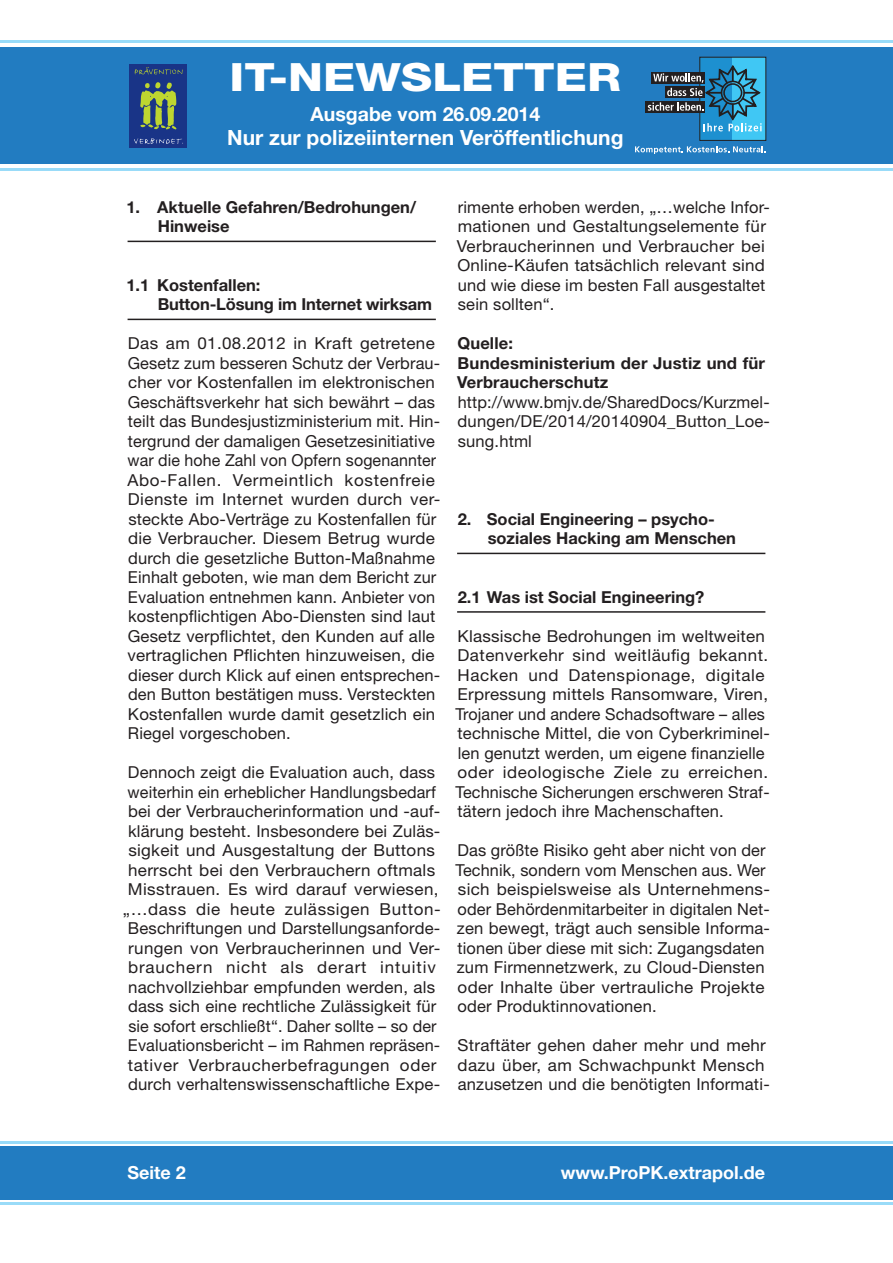
<style>
.page{position:relative;width:893px;height:1263px;background:#fff}
.page>*{position:absolute;margin:0;border:0;box-sizing:border-box;transform-origin:0 0}
.t1{font:800 39px "Helvetica Neue LT Pro";color:#fff;scale:1.21 1}
.t2{font:700 21px "Helvetica Neue LT Pro";color:#fff}
.t3{font:700 19.5px "Helvetica Neue LT Pro";color:#fff}
.t4{font:700 18px "Helvetica Neue LT Pro";color:#fff}
.t5{font:16.5px/19.5px "Helvetica Neue LT Pro";letter-spacing:.01em;color:#231f20}
.t6{font:700 16.5px/19.5px "Helvetica Neue LT Pro";color:#231f20}
</style>
<div class="page">
<hr style="left:0;top:40px;width:893px;height:2px;background:#99dbf8">
<hr style="left:0;top:168px;width:893px;height:3px;background:#99dbf8">
<hr style="left:0;top:1141px;width:893px;height:3px;background:#99dbf8">
<hr style="left:0;top:1202px;width:893px;height:2px;background:#99dbf8">
<div style="left:0;top:47px;width:893px;height:116px;background:#227cc1"></div>
<div style="left:0;top:1146px;width:893px;height:53px;background:#227cc1"></div>
<svg style="left:635px;top:146px;width:130px;height:7px"></svg>
<div style="left:700px;top:57px;width:33px;height:83px;background:#1d90d0"></div>
<div style="left:733px;top:57px;width:33px;height:83px;background:#40c7f4"></div>
<div style="left:700px;top:57px;width:66px;height:84px;border:1px solid #231f20"></div>
<svg style="left:646px;top:101px;width:2px;height:12px"></svg>
<svg style="left:648px;top:63px;width:114px;height:68px"></svg>
<div style="left:130px;top:64px;width:57px;height:83px;background:#193487"></div>
<svg style="left:140px;top:82px;width:37px;height:47px"></svg>
<svg style="left:134px;top:138px;width:49px;height:6px"></svg>
<svg style="left:135px;top:67px;width:48px;height:7px"></svg>
<hr style="left:128px;top:241px;width:308px;height:1px;background:#231f20">
<hr style="left:128px;top:319px;width:308px;height:1px;background:#231f20">
<hr style="left:457px;top:553px;width:308px;height:1px;background:#231f20">
<hr style="left:457px;top:611px;width:308px;height:2px;background:#231f20">
<h1 class="t1" style="left:230px;top:54px;width:325px">IT-NEWSLETTER</h1>
<p class="t3" style="left:310px;top:102px;width:231px">Ausgabe vom 26.09.2014</p>
<p class="t2" style="left:227px;top:124px;width:398px">Nur zur polizeiinternen Veröffentlichung</p>
<p class="t6" style="left:158px;top:196px;width:260px;text-indent:-31px">1. Aktuelle Gefahren/Bedrohungen/<br>Hinweise</p>
<p class="t6" style="left:158px;top:274px;width:276px;text-indent:-31px">1.1 Kostenfallen:<br>Button-Lösung im Internet wirksam</p>
<p class="t5" style="left:127px;top:333px;width:314px">Das am 01.08.2012 in Kraft getretene Gesetz zum besseren Schutz der Verbrau&shy;cher vor Kostenfallen im elektronischen Geschäftsverkehr hat sich bewährt – das teilt das Bundesjustizministerium mit. Hin&shy;tergrund der damaligen Gesetzesinitiative war die hohe Zahl von Opfern sogenannter Abo-Fallen. Vermeintlich kostenfreie Dienste im Internet wurden durch ver&shy;steckte Abo-Verträge zu Kostenfallen für die Verbraucher. Diesem Betrug wurde durch die gesetzliche Button-Maßnahme Einhalt geboten, wie man dem Bericht zur Evaluation entnehmen kann. Anbieter von kostenpflichtigen Abo-Diensten sind laut Gesetz verpflichtet, den Kunden auf alle vertraglichen Pflichten hinzuweisen, die dieser durch Klick auf einen entsprechen&shy;den Button bestätigen muss. Versteckten Kostenfallen wurde damit gesetzlich ein Riegel vorgeschoben.</p>
<p class="t5" style="left:123px;top:762px;width:319px;text-align:center">Dennoch zeigt die Evaluation auch, dass weiterhin ein erheblicher Handlungsbedarf bei der Verbraucherinformation und -auf&shy;klärung besteht. Insbesondere bei Zuläs&shy;sigkeit und Ausgestaltung der Buttons herrscht bei den Verbrauchern oftmals Misstrauen. Es wird darauf verwiesen, „…dass die heute zulässigen Button-Beschriftungen und Darstellungsanforde&shy;rungen von Verbraucherinnen und Ver&shy;brauchern nicht als derart intuitiv nachvollziehbar empfunden werden, als dass sich eine rechtliche Zulässigkeit für sie sofort erschließt“. Daher sollte – so der Evaluationsbericht – im Rahmen repräsen&shy;tativer Verbraucherbefragungen oder durch verhaltenswissenschaftliche Expe-</p>
<p class="t5" style="left:457px;top:197px;width:314px">rimente erhoben werden, „…welche Infor&shy;mationen und Gestaltungselemente für Verbraucherinnen und Verbraucher bei Online-Käufen tatsächlich relevant sind und wie diese im besten Fall ausgestaltet sein sollten“.</p>
<p class="t6" style="left:457px;top:333px;width:309px">Quelle:<br>Bundesministerium der Justiz und für<br>Verbraucherschutz</p>
<p class="t5" style="left:458px;top:392px;width:314px;text-align:justify">http://www.bmjv.de/SharedDocs/Kurzmel&shy;dungen/DE/2014/20140904_Button_Loe&shy;sung.html</p>
<p class="t6" style="left:488px;top:508px;width:250px;text-indent:-30px">2. Social Engineering – psycho&shy;soziales Hacking am Menschen</p>
<p class="t6" style="left:458px;top:586px;width:248px">2.1 Was ist Social Engineering?</p>
<p class="t5" style="left:455px;top:626px;width:316px">Klassische Bedrohungen im weltweiten Datenverkehr sind weitläufig bekannt.<br>Hacken und Datenspionage, digitale Erpressung mittels Ransomware, Viren, Trojaner und andere Schadsoftware – alles technische Mittel, die von Cyberkriminel&shy;len genutzt werden, um eigene finanzielle oder ideologische Ziele zu erreichen.<br>Technische Sicherungen erschweren Straf&shy;tätern jedoch ihre Machenschaften.</p>
<p class="t5" style="left:455px;top:840px;width:316px">Das größte Risiko geht aber nicht von der Technik, sondern vom Menschen aus. Wer sich beispielsweise als Unternehmens&shy;oder Behördenmitarbeiter in digitalen Net&shy;zen bewegt, trägt auch sensible Informa&shy;tionen über diese mit sich: Zugangsdaten zum Firmennetzwerk, zu Cloud-Diensten oder Inhalte über vertrauliche Projekte oder Produktinnovationen.</p>
<p class="t5" style="left:457px;top:1035px;width:314px">Straftäter gehen daher mehr und mehr dazu über, am Schwachpunkt Mensch anzusetzen und die benötigten Informati-</p>
<p class="t4" style="left:128px;top:1161px;width:60px">Seite 2</p>
<p class="t4" style="left:561px;top:1161px;width:206px">www.ProPK.extrapol.de</p>
</div>
